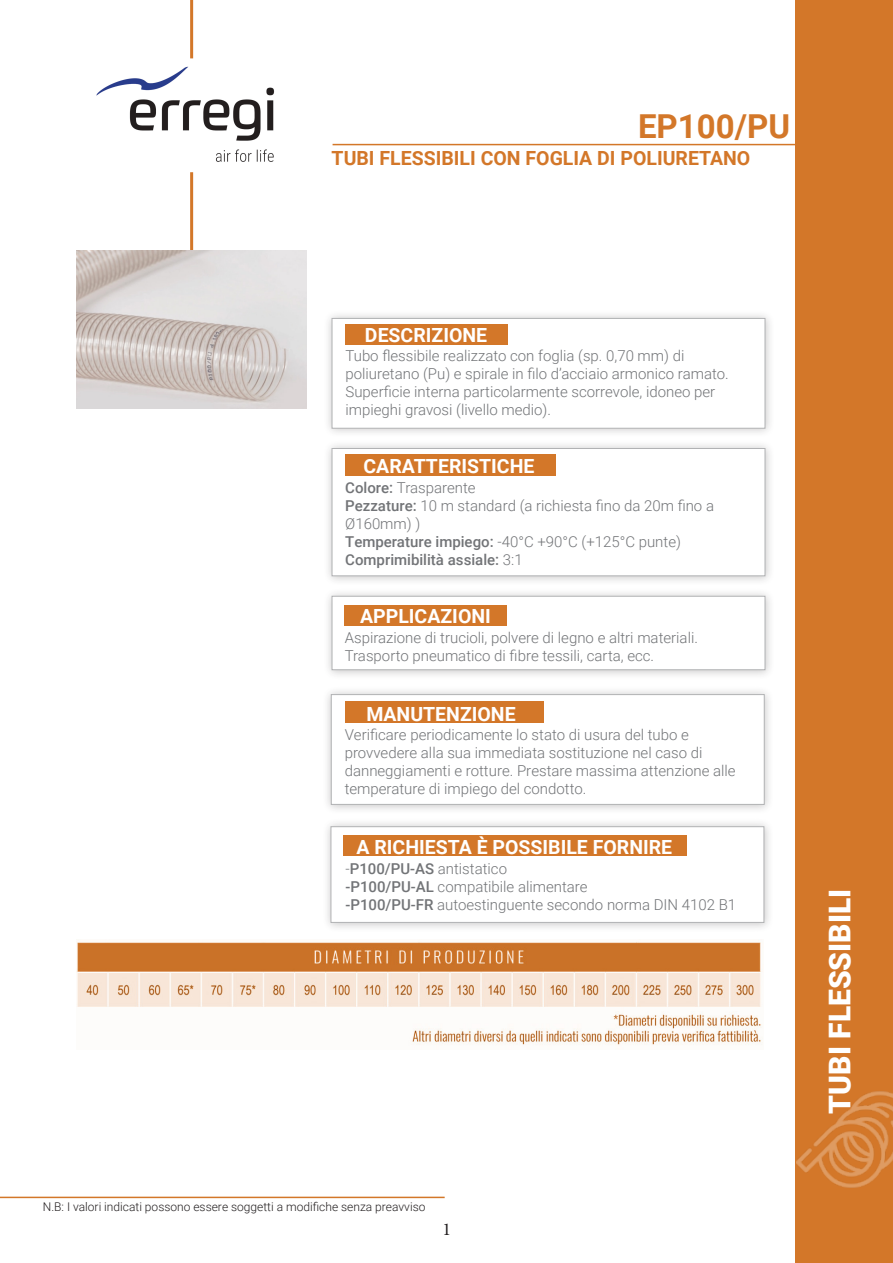
<style>
.page{position:relative;width:893px;height:1263px;background:#fff}
.page>*{position:absolute;margin:0;border:0;box-sizing:border-box;transform-origin:0 0}
.t1{font:700 33px "Roboto";color:#d37729}
.t2{font:900 30px "Roboto";color:#fff}
.t3{font:700 19.5px "Roboto";color:#fff}
.t4{font:700 19.5px "Roboto";color:#d37729}
.t5{font:18px "Minion Pro";color:#231f20}
.t6{font:300 15px/18px "Roboto";color:#727477}
.t7{font:500 15px "Roboto";color:#727477}
.t8{font:300 12px "Roboto";color:#231f20}
.s1{font-weight:500}
.s2{font-weight:300}
</style>
<div class="page">
<div style="left:323px;top:440px;width:452px;height:146px;background:#231f20;opacity:.46"></div>
<div style="left:332px;top:448px;width:433px;height:128px;background:#fff"></div>
<div style="left:323px;top:309px;width:452px;height:130px;background:#231f20;opacity:.46"></div>
<div style="left:332px;top:318px;width:433px;height:111px;background:#fff"></div>
<div style="left:795px;top:0;width:98px;height:1263px;background:#d37729"></div>
<hr style="left:333px;top:144px;width:506px;height:1px;background:#d37729">
<hr style="left:190px;top:0;width:3px;height:58px;background:#d37729">
<hr style="left:190px;top:172px;width:3px;height:78px;background:#d37729">
<div style="left:345px;top:325px;width:162px;height:20px;background:#d37729"></div>
<div style="left:345px;top:454px;width:211px;height:22px;background:#d37729"></div>
<div style="left:322px;top:686px;width:452px;height:129px;background:#231f20;opacity:.46"></div>
<div style="left:331px;top:694px;width:434px;height:111px;background:#fff"></div>
<div style="left:345px;top:701px;width:199px;height:22px;background:#d37729"></div>
<div style="left:323px;top:587px;width:452px;height:93px;background:#231f20;opacity:.46"></div>
<div style="left:332px;top:596px;width:433px;height:74px;background:#fff"></div>
<div style="left:344px;top:605px;width:163px;height:20px;background:#d37729"></div>
<div style="left:322px;top:818px;width:452px;height:115px;background:#231f20;opacity:.46"></div>
<div style="left:331px;top:826px;width:433px;height:97px;background:#fff"></div>
<div style="left:343px;top:835px;width:344px;height:21px;background:#d37729"></div>
<img style="left:77px;top:940px;width:686px;height:105px">
<img style="left:96px;top:66px;width:179px;height:96px">
<img style="left:76px;top:250px;width:230px;height:159px">
<img style="left:796px;top:1091px;width:97px;height:97px">
<hr style="left:0;top:1197px;width:445px;height:1px;background:#d37729">
<p class="t1" style="left:638px;top:103px;width:154px">EP100/PU</p>
<p class="t4" style="left:332px;top:144px;width:420px">TUBI FLESSIBILI CON FOGLIA DI POLIURETANO</p>
<p class="t3" style="left:365px;top:322px;width:124px">DESCRIZIONE</p>
<p class="t6" style="left:345px;top:346px;width:340px">Tubo flessibile realizzato con foglia (sp. 0,70 mm) di</p>
<p class="t6" style="left:345px;top:364px;width:385px">poliuretano (Pu) e spirale in filo d’acciaio armonico ramato.</p>
<p class="t6" style="left:345px;top:382px;width:371px">Superficie interna particolarmente scorrevole, idoneo per</p>
<p class="t6" style="left:345px;top:400px;width:207px">impieghi gravosi (livello medio).</p>
<p class="t3" style="left:363px;top:453px;width:172px">CARATTERISTICHE</p>
<p class="t6" style="left:345px;top:478px;width:132px"><span class="s1">Colore:</span> Trasparente</p>
<p class="t6" style="left:345px;top:496px;width:370px"><span class="s1">Pezzature:</span> 10 m standard (a richiesta fino da 20m fino a<br>Ø160mm) )</p>
<p class="t6" style="left:345px;top:532px;width:337px"><span class="s1">Temperature impiego:</span> -40°C +90°C (+125°C punte)</p>
<p class="t7" style="left:345px;top:549px;width:179px">Comprimibilità assiale: <span class="s2">3:1</span></p>
<p class="t3" style="left:360px;top:602px;width:132px">APPLICAZIONI</p>
<p class="t6" style="left:345px;top:628px;width:355px">Aspirazione di trucioli, polvere di legno e altri materiali.</p>
<p class="t6" style="left:345px;top:646px;width:311px">Trasporto pneumatico di fibre tessili, carta, ecc.</p>
<p class="t3" style="left:366px;top:700px;width:151px">MANUTENZIONE</p>
<p class="t6" style="left:345px;top:725px;width:346px">Verificare periodicamente lo stato di usura del tubo e</p>
<p class="t6" style="left:345px;top:743px;width:359px">provvedere alla sua immediata sostituzione nel caso di</p>
<p class="t6" style="left:345px;top:761px;width:392px">danneggiamenti e rotture. Prestare massima attenzione alle temperature di impiego del condotto.</p>
<p class="t3" style="left:356px;top:833px;width:317px">A RICHIESTA È POSSIBILE FORNIRE</p>
<p class="t6" style="left:345px;top:859px;width:163px">-<span class="s1">P100/PU-AS</span> antistatico</p>
<p class="t6" style="left:345px;top:877px;width:244px"><span class="s1">-P100/PU-AL</span> compatibile alimentare</p>
<p class="t6" style="left:345px;top:895px;width:392px"><span class="s1">-P100/PU-FR</span> autoestinguente secondo norma DIN 4102 B1</p>
<p class="t8" style="left:43px;top:1198px;width:384px">N.B: I valori indicati possono essere soggetti a modifiche senza preavviso</p>
<p class="t5" style="left:443px;top:1217px;width:10px">1</p>
<p class="t2" style="left:819px;top:1113px;width:226px;rotate:-90deg">TUBI FLESSIBILI</p>
</div>
